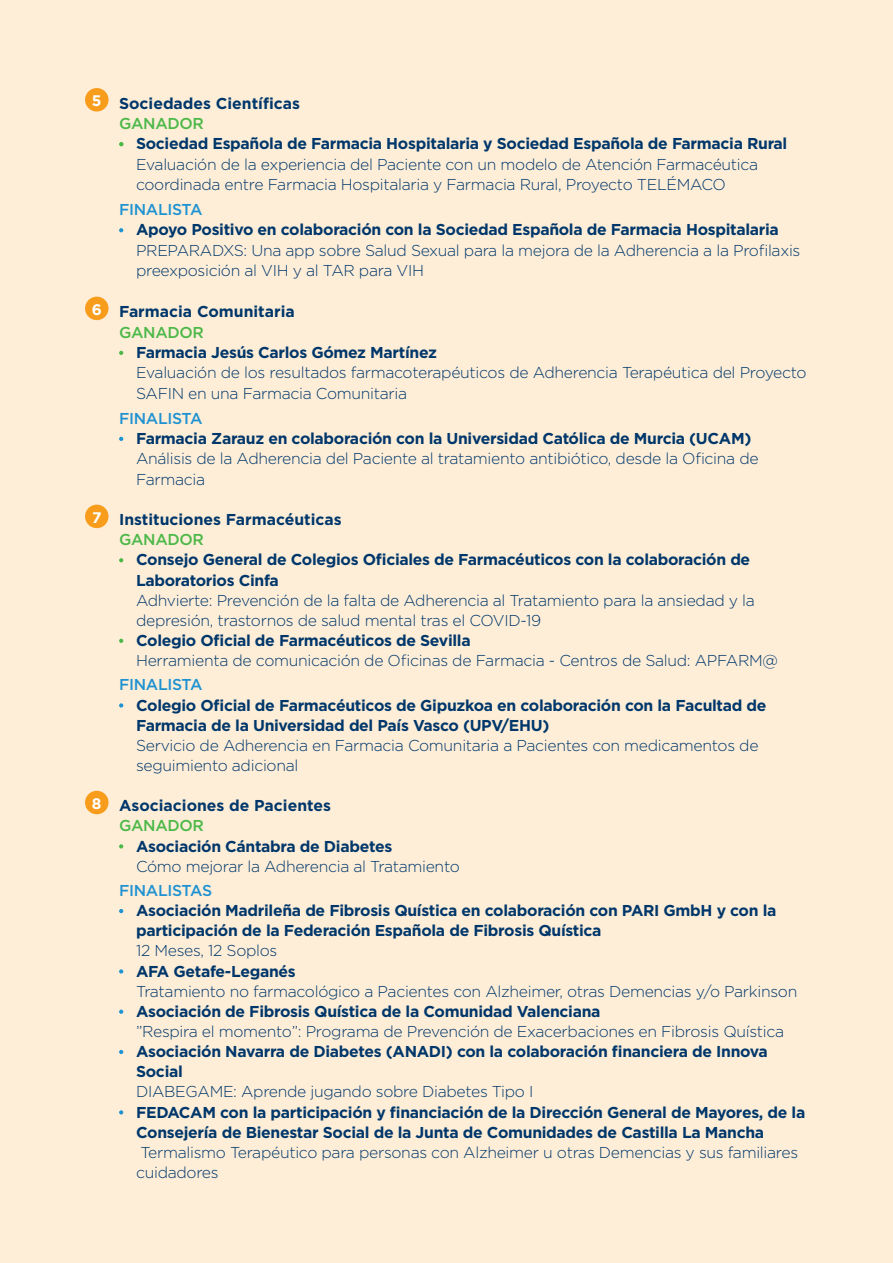
<style>
.page{position:relative;width:893px;height:1263px;background:#feeed8}
.page>*{position:absolute;margin:0;border:0;box-sizing:border-box;transform-origin:0 0}
.t1{font:300 15.75px/20.4px "Gotham";letter-spacing:-.02em;color:#00376b}
.t2{font:700 15.75px/20.1px "Gotham";letter-spacing:-.02em;color:#00376b}
.t3{font:700 15.75px/20.4px "Gotham";color:#00376b}
.t4{font:500 15.75px "Gotham";letter-spacing:-.02em;color:#1f92d1}
.s1{font-weight:500;color:#4cb848}
</style>
<div class="page">
<div style="left:85px;top:88px;width:24px;height:24px;background:#f89c1c;border-radius:50%"></div>
<svg style="left:119px;top:142px;width:5px;height:4px"></svg>
<svg style="left:119px;top:228px;width:4px;height:4px"></svg>
<div style="left:85px;top:297px;width:24px;height:23px;background:#f89c1c;border-radius:50%"></div>
<svg style="left:119px;top:351px;width:4px;height:4px"></svg>
<svg style="left:119px;top:437px;width:4px;height:4px"></svg>
<div style="left:85px;top:505px;width:24px;height:23px;background:#f89c1c;border-radius:50%"></div>
<svg style="left:119px;top:558px;width:4px;height:4px"></svg>
<svg style="left:119px;top:639px;width:4px;height:4px"></svg>
<svg style="left:119px;top:703px;width:4px;height:5px"></svg>
<div style="left:85px;top:791px;width:24px;height:23px;background:#f89c1c;border-radius:50%"></div>
<svg style="left:119px;top:844px;width:4px;height:4px"></svg>
<svg style="left:119px;top:909px;width:4px;height:4px"></svg>
<svg style="left:119px;top:969px;width:4px;height:4px"></svg>
<svg style="left:119px;top:1009px;width:4px;height:5px"></svg>
<svg style="left:119px;top:1050px;width:4px;height:4px"></svg>
<svg style="left:119px;top:1110px;width:4px;height:4px"></svg>
<p class="t3" style="left:119px;top:93px;width:182px;text-indent:-27px"><sup>5</sup> Sociedades Científicas<br><span class="s1">GANADOR</span></p>
<p class="t2" style="left:136px;top:134px;width:653px">Sociedad Española de Farmacia Hospitalaria y Sociedad Española de Farmacia Rural</p>
<p class="t1" style="left:136px;top:154px;width:624px">Evaluación de la experiencia del Paciente con un modelo de Atención Farmacéutica coordinada entre Farmacia Hospitalaria y Farmacia Rural, Proyecto TELÉMACO</p>
<p class="t4" style="left:119px;top:199px;width:85px">FINALISTA</p>
<p class="t2" style="left:136px;top:220px;width:644px">Apoyo Positivo en colaboración con la Sociedad Española de Farmacia Hospitalaria</p>
<p class="t1" style="left:136px;top:240px;width:666px">PREPARADXS: Una app sobre Salud Sexual para la mejora de la Adherencia a la Profilaxis preexposición al VIH y al TAR para VIH</p>
<p class="t3" style="left:119px;top:301px;width:177px;text-indent:-27px"><sup>6</sup> Farmacia Comunitaria<br><span class="s1">GANADOR</span></p>
<p class="t2" style="left:136px;top:342px;width:302px">Farmacia Jesús Carlos Gómez Martínez</p>
<p class="t1" style="left:136px;top:362px;width:672px">Evaluación de los resultados farmacoterapéuticos de Adherencia Terapéutica del Proyecto<br>SAFIN en una Farmacia Comunitaria</p>
<p class="t4" style="left:119px;top:408px;width:85px">FINALISTA</p>
<p class="t2" style="left:136px;top:428px;width:617px">Farmacia Zarauz en colaboración con la Universidad Católica de Murcia (UCAM)</p>
<p class="t1" style="left:136px;top:448px;width:624px">Análisis de la Adherencia del Paciente al tratamiento antibiótico, desde la Oficina de<br>Farmacia</p>
<p class="t3" style="left:119px;top:509px;width:224px;text-indent:-27px"><sup>7</sup> Instituciones Farmacéuticas<br><span class="s1">GANADOR</span></p>
<p class="t2" style="left:136px;top:550px;width:616px">Consejo General de Colegios Oficiales de Farmacéuticos con la colaboración de<br>Laboratorios Cinfa</p>
<p class="t1" style="left:136px;top:590px;width:620px">Adhvierte: Prevención de la falta de Adherencia al Tratamiento para la ansiedad y la depresión, trastornos de salud mental tras el COVID-19</p>
<p class="t2" style="left:136px;top:630px;width:336px">Colegio Oficial de Farmacéuticos de Sevilla</p>
<p class="t1" style="left:136px;top:650px;width:643px">Herramienta de comunicación de Oficinas de Farmacia - Centros de Salud: APFARM@</p>
<p class="t4" style="left:119px;top:674px;width:85px">FINALISTA</p>
<p class="t2" style="left:136px;top:695px;width:632px">Colegio Oficial de Farmacéuticos de Gipuzkoa en colaboración con la Facultad de<br>Farmacia de la Universidad del País Vasco (UPV/EHU)</p>
<p class="t1" style="left:136px;top:735px;width:624px">Servicio de Adherencia en Farmacia Comunitaria a Pacientes con medicamentos de seguimiento adicional</p>
<p class="t3" style="left:119px;top:795px;width:213px;text-indent:-27px"><sup>8</sup> Asociaciones de Pacientes<br><span class="s1">GANADOR</span></p>
<p class="t2" style="left:136px;top:836px;width:258px">Asociación Cántabra de Diabetes</p>
<p class="t1" style="left:136px;top:855px;width:325px">Cómo mejorar la Adherencia al Tratamiento</p>
<p class="t4" style="left:119px;top:880px;width:95px">FINALISTAS</p>
<p class="t2" style="left:136px;top:900px;width:642px">Asociación Madrileña de Fibrosis Quística en colaboración con PARI GmbH y con la participación de la Federación Española de Fibrosis Quística</p>
<p class="t1" style="left:136px;top:940px;width:143px">12 Meses, 12 Soplos</p>
<p class="t2" style="left:136px;top:961px;width:161px">AFA Getafe-Leganés</p>
<p class="t1" style="left:136px;top:980px;width:663px">Tratamiento no farmacológico a Pacientes con Alzheimer, otras Demencias y/o Parkinson</p>
<p class="t2" style="left:136px;top:1001px;width:466px">Asociación de Fibrosis Quística de la Comunidad Valenciana</p>
<p class="t1" style="left:136px;top:1021px;width:649px">”Respira el momento”: Programa de Prevención de Exacerbaciones en Fibrosis Quística</p>
<p class="t2" style="left:136px;top:1041px;width:633px">Asociación Navarra de Diabetes (ANADI) con la colaboración financiera de Innova<br>Social</p>
<p class="t1" style="left:136px;top:1081px;width:399px">DIABEGAME: Aprende jugando sobre Diabetes Tipo I</p>
<p class="t2" style="left:136px;top:1102px;width:671px">FEDACAM con la participación y financiación de la Dirección General de Mayores, de la<br>Consejería de Bienestar Social de la Junta de Comunidades de Castilla La Mancha</p>
<p class="t1" style="left:136px;top:1142px;width:664px">Termalismo Terapéutico para personas con Alzheimer u otras Demencias y sus familiares cuidadores</p>
</div>
